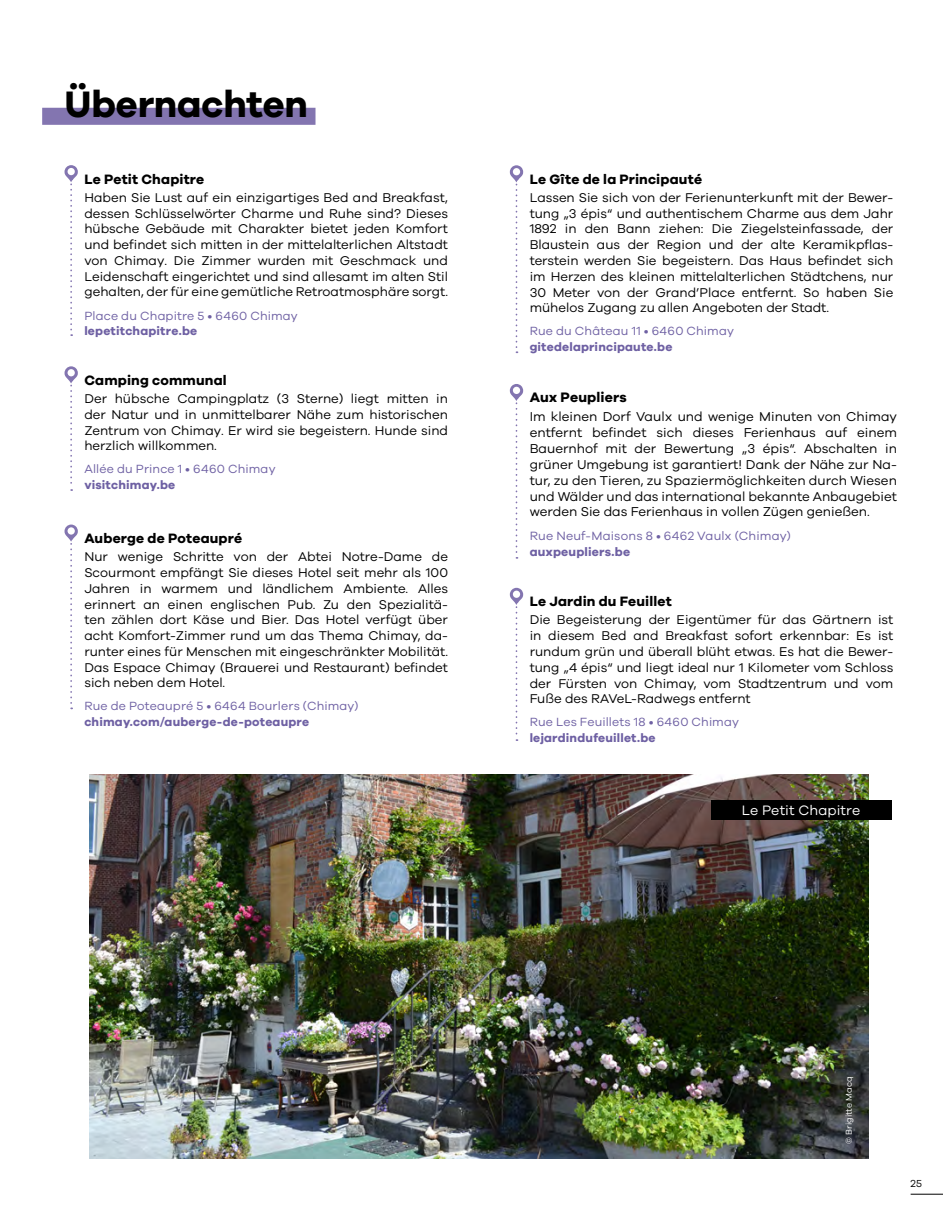
<style>
.page{position:relative;width:943px;height:1216px;background:#fff}
.page>*{position:absolute;margin:0;border:0;box-sizing:border-box;transform-origin:0 0}
.t1{font:700 37.98px "Galano Grotesque";letter-spacing:-.005em;color:#000}
.t2{font:14.17px "Galano Grotesque";letter-spacing:.005em;color:#fff}
.t3{font:700 14.17px "Galano Grotesque";letter-spacing:.01em;color:#000}
.t4{font:700 14px "Galano Grotesque";letter-spacing:.01em;color:#000}
.t5{font:13.3px/15.9px "Galano Grotesque";color:#000;text-align:justify}
.t6{font:13.12px/15.8px "Galano Grotesque";color:#000;text-align:justify}
.t7{font:12.42px/15.9px "Galano Grotesque";letter-spacing:.01em;color:#6e60a3}
.t8{font:12.25px "Galano Grotesque";letter-spacing:.015em;color:#6e60a3}
.t9{font:700 12.25px "Galano Grotesque";letter-spacing:.015em;color:#6e60a3}
.t10{font:10.5px "Galano Grotesque";color:#000}
.t11{font:8.75px "Galano Grotesque";color:#fff}
.s1{font-size:12.25px}
.s2{font-weight:700}
</style>
<div class="page">
<div style="left:42px;top:108px;width:273px;height:17px;background:#8375b0"></div>
<svg style="left:510px;top:165px;width:13px;height:188px"></svg>
<div style="left:513px;top:168px;width:7px;height:7px;background:#fff;border-radius:50%"></div>
<svg style="left:64px;top:165px;width:14px;height:171px"></svg>
<div style="left:68px;top:168px;width:7px;height:7px;background:#fff;border-radius:50%"></div>
<svg style="left:510px;top:384px;width:13px;height:174px"></svg>
<div style="left:513px;top:387px;width:7px;height:7px;background:#fff;border-radius:50%"></div>
<svg style="left:64px;top:366px;width:14px;height:125px"></svg>
<div style="left:68px;top:369px;width:7px;height:7px;background:#fff;border-radius:50%"></div>
<svg style="left:510px;top:588px;width:13px;height:153px"></svg>
<div style="left:513px;top:590px;width:7px;height:8px;background:#fff;border-radius:50%"></div>
<svg style="left:64px;top:524px;width:14px;height:185px"></svg>
<div style="left:68px;top:527px;width:7px;height:7px;background:#fff;border-radius:50%"></div>
<img style="left:89px;top:774px;width:779px;height:384px">
<div style="left:711px;top:800px;width:180px;height:19px;background:#000"></div>
<hr style="left:910px;top:1193px;width:33px;height:1px;background:#000">
<h1 class="t1" style="left:64px;top:81px;width:245px">Übernachten</h1>
<p class="t4" style="left:84px;top:170px;width:121px">Le Petit Chapitre</p>
<p class="t6" style="left:84px;top:189px;width:365px">Haben Sie Lust auf ein einzigartiges Bed and Breakfast, dessen Schlüsselwörter Charme und Ruhe sind? Dieses hübsche Gebäude mit Charakter bietet jeden Komfort und befindet sich mitten in der mittelalterlichen Altstadt von Chimay. Die Zimmer wurden mit Geschmack und Leidenschaft eingerichtet und sind allesamt im alten Stil gehalten, der für eine gemütliche Retroatmosphäre sorgt.</p>
<p class="t8" style="left:84px;top:308px;width:215px">Place du Chapitre 5 • 6460 Chimay</p>
<p class="t9" style="left:84px;top:323px;width:114px">lepetitchapitre.be</p>
<p class="t4" style="left:84px;top:371px;width:144px">Camping communal</p>
<p class="t6" style="left:84px;top:390px;width:365px">Der hübsche Campingplatz (3 Sterne) liegt mitten in der Natur und in unmittelbarer Nähe zum historischen Zentrum von Chimay. Er wird sie begeistern. Hunde sind herzlich willkommen.</p>
<p class="t8" style="left:84px;top:462px;width:193px">Allée du Prince 1 • 6460 Chimay</p>
<p class="t9" style="left:84px;top:477px;width:92px">visitchimay.be</p>
<p class="t4" style="left:84px;top:529px;width:159px">Auberge de Poteaupré</p>
<p class="t6" style="left:84px;top:548px;width:365px">Nur wenige Schritte von der Abtei Notre-Dame de Scourmont empfängt Sie dieses Hotel seit mehr als 100<br>Jahren in warmem und ländlichem Ambiente. Alles erinnert an einen englischen Pub. Zu den Spezialitä&shy;ten zählen dort Käse und Bier. Das Hotel verfügt über acht Komfort-Zimmer rund um das Thema Chimay, da&shy;runter eines für Menschen mit eingeschränkter Mobilität.<br>Das Espace Chimay (Brauerei und Restaurant) befindet sich neben dem Hotel.</p>
<p class="t8" style="left:84px;top:699px;width:275px">Rue de Poteaupré 5 • 6464 Bourlers (Chimay)</p>
<p class="t9" style="left:84px;top:714px;width:226px">chimay.com/auberge-de-poteaupre</p>
<p class="t4" style="left:529px;top:170px;width:174px">Le Gîte de la Principauté</p>
<p class="t6" style="left:529px;top:189px;width:365px">Lassen Sie sich von der Ferienunterkunft mit der Bewer&shy;tung „3 épis“ und authentischem Charme aus dem Jahr 1892 in den Bann ziehen: Die Ziegelsteinfassade, der Blaustein aus der Region und der alte Keramikpflas&shy;terstein werden Sie begeistern. Das Haus befindet sich im Herzen des kleinen mittelalterlichen Städtchens, nur 30 Meter von der Grand’Place entfernt. So haben Sie mühelos Zugang zu allen Angeboten der Stadt.</p>
<p class="t8" style="left:529px;top:324px;width:206px">Rue du Château 11 • 6460 Chimay</p>
<p class="t9" style="left:529px;top:339px;width:144px">gitedelaprincipaute.be</p>
<p class="t3" style="left:529px;top:389px;width:99px">Aux Peupliers</p>
<p class="t5" style="left:529px;top:408px;width:369px">Im kleinen Dorf Vaulx und wenige Minuten von Chimay entfernt befindet sich dieses Ferienhaus auf einem Bauernhof mit der Bewertung „3 épis“. Abschalten in grüner Umgebung ist garantiert! Dank der Nähe zur Na&shy;tur, zu den Tieren, zu Spaziermöglichkeiten durch Wiesen und Wälder und das international bekannte Anbaugebiet werden Sie das Ferienhaus in vollen Zügen genießen.</p>
<p class="t7" style="left:529px;top:527px;width:263px">Rue Neuf-Maisons 8 <span class="s1">•</span> 6462 Vaulx (Chimay) <span class="s2">auxpeupliers.be</span></p>
<p class="t4" style="left:529px;top:593px;width:144px">Le Jardin du Feuillet</p>
<p class="t6" style="left:529px;top:611px;width:365px">Die Begeisterung der Eigentümer für das Gärtnern ist in diesem Bed and Breakfast sofort erkennbar: Es ist rundum grün und überall blüht etwas. Es hat die Bewer&shy;tung „4 épis“ und liegt ideal nur 1 Kilometer vom Schloss der Fürsten von Chimay, vom Stadtzentrum und vom Fuße des RAVeL-Radwegs entfernt</p>
<p class="t8" style="left:529px;top:715px;width:211px">Rue Les Feuillets 18 • 6460 Chimay</p>
<p class="t9" style="left:529px;top:730px;width:127px">lejardindufeuillet.be</p>
<p class="t2" style="left:742px;top:802px;width:120px">Le Petit Chapitre</p>
<p class="t11" style="left:843px;top:1143px;width:68px;rotate:-90deg">© Brigitte Macq</p>
<p class="t10" style="left:910px;top:1177px;width:13px">25</p>
</div>
